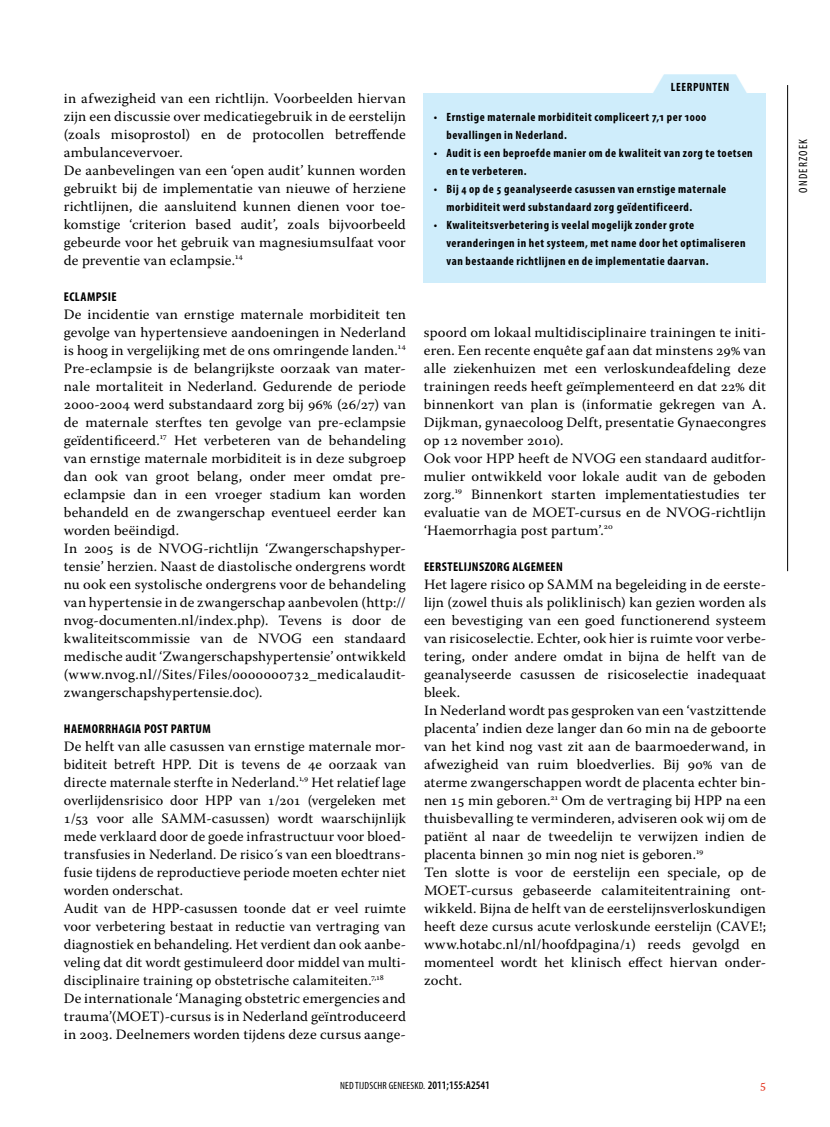
<style>
.page{position:relative;width:830px;height:1127px;background:#fff}
.page>*{position:absolute;margin:0;border:0;box-sizing:border-box;transform-origin:0 0}
.t1{font:14.25px/18px "Warnock Pro";letter-spacing:.01em;color:#000}
.t2{font:13.5px "Warnock Pro";color:#e6402c}
.t3{font:700 condensed 12.75px "Myriad Pro";letter-spacing:.03em;color:#000}
.t4{font:700 condensed 12px/18px "Myriad Pro";letter-spacing:.045em;color:#000}
.t5{font:condensed 12px "Myriad Pro";letter-spacing:.1em;color:#000}
.t6{font:condensed 10.5px "Myriad Pro";letter-spacing:.02em;color:#000}
.s1{color:#fff}
.s2{font-weight:600;font-size:11.55px}
</style>
<div class="page">
<hr style="left:787px;top:85px;width:1px;height:486px;background:#000">
<div style="left:423px;top:94px;width:342px;height:189px;background:#cfedfb"></div>
<div style="left:652px;top:74px;width:94px;height:21px;background:#cfedfb"></div>
<svg style="left:735px;top:74px;width:23px;height:20px"></svg>
<p class="t1" style="left:64px;top:89px;width:343px">in afwezigheid van een richtlijn. Voorbeelden hiervan zijn een discussie over medicatiegebruik in de eerstelijn (zoals misoprostol) en de protocollen betreffende ambulancevervoer.<br>De aanbevelingen van een ‘open audit’ kunnen worden gebruikt bij de implementatie van nieuwe of herziene richtlijnen, die aansluitend kunnen dienen voor toe&shy;komstige ‘criterion based audit’, zoals bijvoorbeeld gebeurde voor het gebruik van magnesiumsulfaat voor de preventie van eclampsie.<sup>14</sup></p>
<p class="t3" style="left:64px;top:289px;width:54px">Eclampsie</p>
<p class="t1" style="left:64px;top:305px;width:343px">De incidentie van ernstige maternale morbiditeit ten gevolge van hypertensieve aandoeningen in Nederland is hoog in vergelijking met de ons omringende landen.<sup>14<br></sup>Pre-eclampsie is de belangrijkste oorzaak van mater&shy;nale mortaliteit in Nederland. Gedurende de periode 2000-2004 werd substandaard zorg bij 96% (26/27) van de maternale sterftes ten gevolge van pre-eclampsie geïdentificeerd.<sup>17</sup> Het verbeteren van de behandeling van ernstige maternale morbiditeit is in deze subgroep dan ook van groot belang, onder meer omdat pre&shy;eclampsie dan in een vroeger stadium kan worden behandeld en de zwangerschap eventueel eerder kan worden beëindigd.<br>In 2005 is de NVOG-richtlijn ‘Zwangerschapshyper&shy;tensie’ herzien. Naast de diastolische ondergrens wordt nu ook een systolische ondergrens voor de behandeling van hypertensie in de zwangerschap aanbevolen (http:// nvog-documenten.nl/index.php). Tevens is door de kwaliteitscommissie van de NVOG een standaard medische audit ‘Zwangerschapshypertensie’ ontwikkeld (www.nvog.nl//Sites/Files/0000000732_medicalaudit&shy;zwangerschapshypertensie.doc).</p>
<p class="t3" style="left:64px;top:721px;width:147px">Haemorrhagia post partum</p>
<p class="t1" style="left:64px;top:737px;width:343px">De helft van alle casussen van ernstige maternale mor&shy;biditeit betreft HPP. Dit is tevens de 4e oorzaak van directe maternale sterfte in Nederland.<sup>1,9</sup> Het relatief lage overlijdensrisico door HPP van 1/201 (vergeleken met 1/53 voor alle SAMM-casussen) wordt waarschijnlijk mede verklaard door de goede infrastructuur voor bloed&shy;transfusies in Nederland. De risico´s van een bloedtrans&shy;fusie tijdens de reproductieve periode moeten echter niet worden onderschat.<br>Audit van de HPP-casussen toonde dat er veel ruimte voor verbetering bestaat in reductie van vertraging van diagnostiek en behandeling. Het verdient dan ook aanbe&shy;veling dat dit wordt gestimuleerd door middel van multi&shy;disciplinaire training op obstetrische calamiteiten.<sup>7,18<br></sup>De internationale ‘Managing obstetric emergencies and trauma’(MOET)-cursus is in Nederland geïntroduceerd in 2003. Deelnemers worden tijdens deze cursus aange-</p>
<p class="t4" style="left:639px;top:78px;width:91px"><span class="s1">▼</span> Leerpunten</p>
<p class="t4" style="left:446px;top:108px;width:261px;text-indent:-13px">• Ernstige maternale morbiditeit compliceert 7,1 per 1000 bevallingen in Nederland.</p>
<p class="t4" style="left:446px;top:144px;width:307px;text-indent:-13px">• Audit is een beproefde manier om de kwaliteit van zorg te toetsen en te verbeteren.</p>
<p class="t4" style="left:446px;top:180px;width:281px;text-indent:-13px">• Bij 4 op de 5 geanalyseerde casussen van ernstige maternale morbiditeit werd substandaard zorg geïdentificeerd.</p>
<p class="t4" style="left:446px;top:216px;width:300px;text-indent:-13px">• Kwaliteitsverbetering is veelal mogelijk zonder grote veranderingen in het systeem, met name door het optimaliseren van bestaande richtlijnen en de implementatie daarvan.</p>
<p class="t1" style="left:424px;top:323px;width:343px">spoord om lokaal multidisciplinaire trainingen te initi&shy;ëren. Een recente enquête gaf aan dat minstens 29% van alle ziekenhuizen met een verloskundeafdeling deze trainingen reeds heeft geïmplementeerd en dat 22% dit binnenkort van plan is (informatie gekregen van A.<br>Dijkman, gynaecoloog Delft, presentatie Gynaecongres op 12 november 2010).<br>Ook voor HPP heeft de NVOG een standaard auditfor&shy;mulier ontwikkeld voor lokale audit van de geboden zorg.<sup>19</sup> Binnenkort starten implementatiestudies ter evaluatie van de MOET-cursus en de NVOG-richtlijn ‘Haemorrhagia post partum’.<sup>20</sup></p>
<p class="t3" style="left:424px;top:559px;width:140px">Eerstelijnszorg algemeen</p>
<p class="t1" style="left:424px;top:575px;width:343px">Het lagere risico op SAMM na begeleiding in de eerste&shy;lijn (zowel thuis als poliklinisch) kan gezien worden als een bevestiging van een goed functionerend systeem van risicoselectie. Echter, ook hier is ruimte voor verbe&shy;tering, onder andere omdat in bijna de helft van de geanalyseerde casussen de risicoselectie inadequaat bleek.<br>In Nederland wordt pas gesproken van een ‘vastzittende placenta’ indien deze langer dan 60 min na de geboorte van het kind nog vast zit aan de baarmoederwand, in afwezigheid van ruim bloedverlies. Bij 90% van de aterme zwangerschappen wordt de placenta echter bin&shy;nen 15 min geboren.<sup>21</sup> Om de vertraging bij HPP na een thuisbevalling te verminderen, adviseren ook wij om de patiënt al naar de tweedelijn te verwijzen indien de placenta binnen 30 min nog niet is geboren.<sup>19<br></sup>Ten slotte is voor de eerstelijn een speciale, op de MOET-cursus gebaseerde calamiteitentraining ont&shy;wikkeld. Bijna de helft van de eerstelijnsverloskundigen heeft deze cursus acute verloskunde eerstelijn (CAVE!; www.hotabc.nl/nl/hoofdpagina/1) reeds gevolgd en momenteel wordt het klinisch effect hiervan onder&shy;zocht.</p>
<p class="t6" style="left:340px;top:1079px;width:151px">NED TIJDSCHR GENEESKD. <span class="s2">2011;155:A2541</span></p>
<p class="t2" style="left:759px;top:1076px;width:7px">5</p>
<p class="t5" style="left:795px;top:193px;width:55px;rotate:-90deg">ONDERZOEK</p>
</div>
